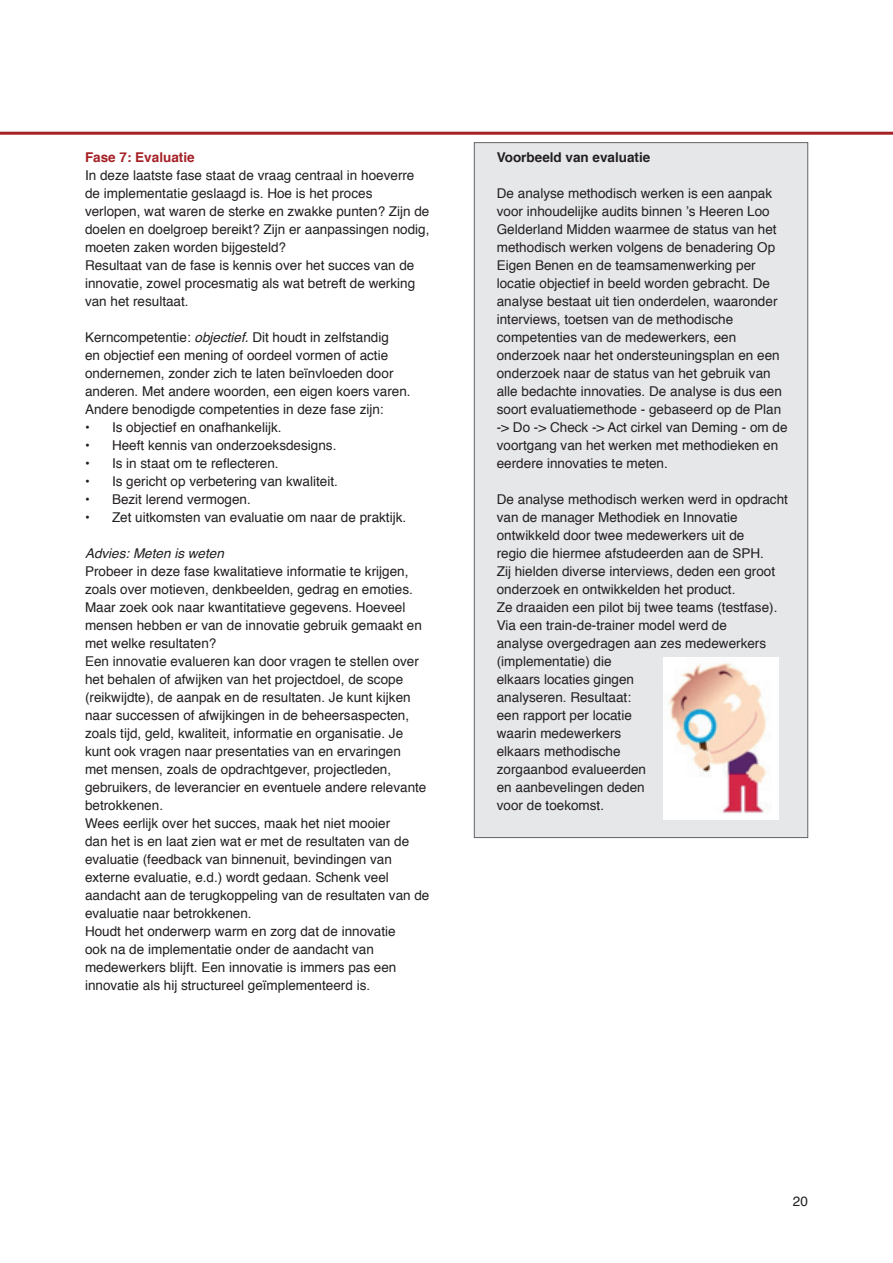
<style>
.page{position:relative;width:893px;height:1263px;background:#fff}
.page>*{position:absolute;margin:0;border:0;box-sizing:border-box;transform-origin:0 0}
.t1{font:13.5px/18px "Helvetica";color:#231f20}
.t2{font:700 13.5px "Helvetica";color:#231f20}
.t3{font:italic 13.5px "Helvetica";color:#231f20}
.t4{font:700 13.5px "Helvetica";color:#a52025}
.s1{font-style:italic}
</style>
<div class="page">
<hr style="left:0;top:132px;width:893px;height:3px;background:#a52025">
<div style="left:474px;top:142px;width:334px;height:696px;background:#e6e7e9;border:1px solid #636366"></div>
<img style="left:663px;top:657px;width:116px;height:162px">
<p class="t4" style="left:85px;top:146px;width:111px">Fase 7: Evaluatie</p>
<p class="t1" style="left:85px;top:167px;width:346px">In deze laatste fase staat de vraag centraal in hoeverre de implementatie geslaagd is. Hoe is het proces verlopen, wat waren de sterke en zwakke punten? Zijn de doelen en doelgroep bereikt? Zijn er aanpassingen nodig, moeten zaken worden bijgesteld?<br>Resultaat van de fase is kennis over het succes van de innovatie, zowel procesmatig als wat betreft de werking van het resultaat.</p>
<p class="t1" style="left:85px;top:329px;width:327px">Kerncompetentie: <span class="s1">objectief.</span> Dit houdt in zelfstandig<br>en objectief een mening of oordeel vormen of actie ondernemen, zonder zich te laten beïnvloeden door anderen. Met andere woorden, een eigen koers varen.<br>Andere benodigde competenties in deze fase zijn:</p>
<p class="t1" style="left:85px;top:419px;width:198px">• Is objectief en onafhankelijk.</p>
<p class="t1" style="left:85px;top:437px;width:253px">• Heeft kennis van onderzoeksdesigns.</p>
<p class="t1" style="left:85px;top:455px;width:195px">• Is in staat om te reflecteren.</p>
<p class="t1" style="left:85px;top:473px;width:254px">• Is gericht op verbetering van kwaliteit.</p>
<p class="t1" style="left:85px;top:491px;width:167px">• Bezit lerend vermogen.</p>
<p class="t1" style="left:85px;top:509px;width:323px">• Zet uitkomsten van evaluatie om naar de praktijk.</p>
<p class="t3" style="left:85px;top:543px;width:140px">Advies: Meten is weten</p>
<p class="t1" style="left:85px;top:563px;width:346px">Probeer in deze fase kwalitatieve informatie te krijgen, zoals over motieven, denkbeelden, gedrag en emoties.<br>Maar zoek ook naar kwantitatieve gegevens. Hoeveel mensen hebben er van de innovatie gebruik gemaakt en met welke resultaten?<br>Een innovatie evalueren kan door vragen te stellen over het behalen of afwijken van het projectdoel, de scope (reikwijdte), de aanpak en de resultaten. Je kunt kijken naar successen of afwijkingen in de beheersaspecten, zoals tijd, geld, kwaliteit, informatie en organisatie. Je kunt ook vragen naar presentaties van en ervaringen<br>met mensen, zoals de opdrachtgever, projectleden, gebruikers, de leverancier en eventuele andere relevante betrokkenen.<br>Wees eerlijk over het succes, maak het niet mooier<br>dan het is en laat zien wat er met de resultaten van de evaluatie (feedback van binnenuit, bevindingen van externe evaluatie, e.d.) wordt gedaan. Schenk veel aandacht aan de terugkoppeling van de resultaten van de evaluatie naar betrokkenen.<br>Houdt het onderwerp warm en zorg dat de innovatie<br>ook na de implementatie onder de aandacht van medewerkers blijft. Een innovatie is immers pas een innovatie als hij structureel geïmplementeerd is.</p>
<p class="t2" style="left:497px;top:146px;width:155px">Voorbeeld van evaluatie</p>
<p class="t1" style="left:497px;top:185px;width:292px">De analyse methodisch werken is een aanpak voor inhoudelijke audits binnen ’s Heeren Loo Gelderland Midden waarmee de status van het methodisch werken volgens de benadering Op Eigen Benen en de teamsamenwerking per locatie objectief in beeld worden gebracht. De analyse bestaat uit tien onderdelen, waaronder interviews, toetsen van de methodische competenties van de medewerkers, een onderzoek naar het ondersteuningsplan en een onderzoek naar de status van het gebruik van alle bedachte innovaties. De analyse is dus een soort evaluatiemethode - gebaseerd op de Plan -&gt; Do -&gt; Check -&gt; Act cirkel van Deming - om de voortgang van het werken met methodieken en eerdere innovaties te meten.</p>
<p class="t1" style="left:497px;top:491px;width:293px">De analyse methodisch werken werd in opdracht van de manager Methodiek en Innovatie ontwikkeld door twee medewerkers uit de<br>regio die hiermee afstudeerden aan de SPH.<br>Zij hielden diverse interviews, deden een groot onderzoek en ontwikkelden het product.<br>Ze draaiden een pilot bij twee teams (testfase).<br>Via een train-de-trainer model werd de<br>analyse overgedragen aan zes medewerkers (implementatie) die<br>elkaars locaties gingen<br>analyseren. Resultaat:<br>een rapport per locatie<br>waarin medewerkers<br>elkaars methodische<br>zorgaanbod evalueerden<br>en aanbevelingen deden<br>voor de toekomst.</p>
<p class="t1" style="left:793px;top:1193px;width:17px">20</p>
</div>
